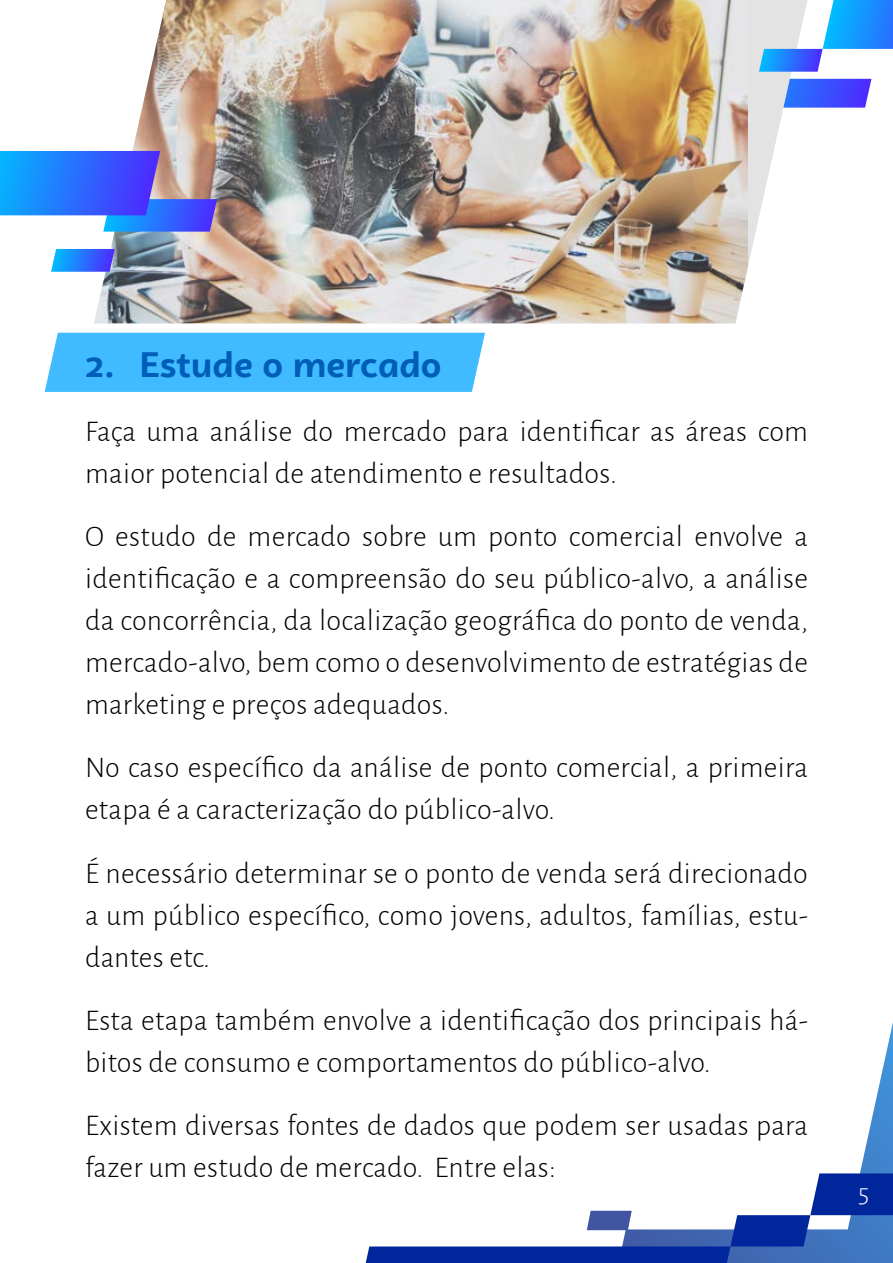
<style>
.page{position:relative;width:893px;height:1263px;background:#fff}
.page>*{position:absolute;margin:0;border:0;box-sizing:border-box;transform-origin:0 0}
.t1{font:700 36px "Campuni";color:#005eb8}
.t2{font:300 30px/42px "Alegreya Sans";letter-spacing:.01em;color:#000}
.t3{font:300 27px "Alegreya Sans";color:#fff}
</style>
<div class="page">
<svg style="left:860px;top:1022px;width:33px;height:151px"></svg>
<svg style="left:366px;top:1173px;width:527px;height:90px"></svg>
<svg style="left:807px;top:79px;width:64px;height:29px"></svg>
<div style="left:45px;top:333px;width:440px;height:59px;background:#40bbff"></div>
<svg style="left:748px;top:0;width:59px;height:265px"></svg>
<img style="left:94px;top:0;width:654px;height:323px">
<svg style="left:51px;top:249px;width:64px;height:23px"></svg>
<svg style="left:759px;top:0;width:134px;height:72px"></svg>
<svg style="left:0;top:151px;width:217px;height:81px"></svg>
<p class="t1" style="left:85px;top:342px;width:358px">2. Estude o mercado</p>
<p class="t2" style="left:85px;top:409px;width:724px">Faça uma análise do mercado para identificar as áreas com maior potencial de atendimento e resultados.</p>
<p class="t2" style="left:85px;top:514px;width:724px;text-align:justify">O estudo de mercado sobre um ponto comercial envolve a identificação e a compreensão do seu público-alvo, a análise da concorrência, da localização geográfica do ponto de venda, mercado-alvo, bem como o desenvolvimento de estratégias de marketing e preços adequados.</p>
<p class="t2" style="left:85px;top:745px;width:724px">No caso específico da análise de ponto comercial, a primeira etapa é a caracterização do público-alvo.</p>
<p class="t2" style="left:85px;top:851px;width:724px;text-align:justify">É necessário determinar se o ponto de venda será direcionado a um público específico, como jovens, adultos, famílias, estu&shy;dantes etc.</p>
<p class="t2" style="left:85px;top:998px;width:724px">Esta etapa também envolve a identificação dos principais há&shy;bitos de consumo e comportamentos do público-alvo.</p>
<p class="t2" style="left:85px;top:1103px;width:724px">Existem diversas fontes de dados que podem ser usadas para fazer um estudo de mercado. Entre elas:</p>
<p class="t3" style="left:858px;top:1175px;width:13px">5</p>
</div>
